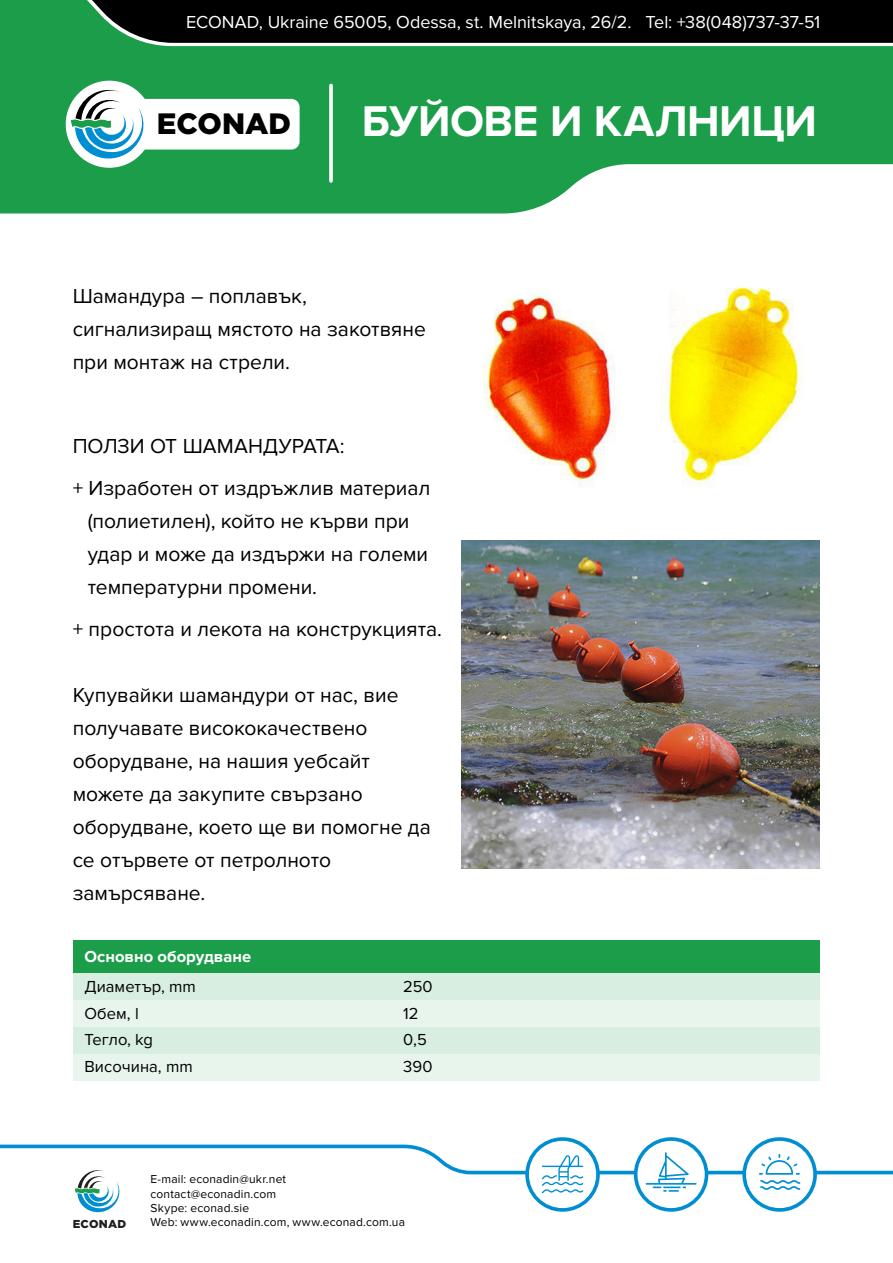
<style>
.page{position:relative;width:893px;height:1263px;background:#fff}
.page>*{position:absolute;margin:0;border:0;box-sizing:border-box;transform-origin:0 0}
.t1{font:700 44.55px "Proxima Nova";letter-spacing:-.01em;color:#fff}
.t2{font:900 29.4px "Gotham Pro";color:#000}
.t3{font:21px/33px "Proxima Nova";color:#000}
.t4{font:18px "Proxima Nova";letter-spacing:-.005em;color:#fff}
.t5{font:16.5px "Proxima Nova";letter-spacing:.005em;color:#000}
.t6{font:700 16.5px "Proxima Nova";color:#fff}
.t7{font:12px/14.4px "Proxima Nova";letter-spacing:.015em;color:#000}
.t8{font:900 11.55px "Gotham Pro";letter-spacing:.025em;color:#231f20}
</style>
<div class="page">
<svg style="left:0;top:0;width:893px;height:213px;background:#2e894e"></svg>
<svg style="left:0;top:1144px;width:893px;height:46px"></svg>
<svg style="left:525px;top:1137px;width:75px;height:75px"></svg>
<svg style="left:634px;top:1137px;width:74px;height:75px"></svg>
<svg style="left:742px;top:1137px;width:75px;height:75px"></svg>
<img style="left:483px;top:287px;width:321px;height:200px">
<svg style="left:75px;top:1167px;width:48px;height:46px"></svg>
<div style="left:66px;top:81px;width:87px;height:87px;background:#fff;border-radius:50%"></div>
<svg style="left:71px;top:85px;width:229px;height:76px"></svg>
<svg style="left:329px;top:85px;width:4px;height:96px"></svg>
<div style="left:73px;top:1000px;width:746px;height:27px;background:#e8f5ed"></div>
<div style="left:73px;top:1054px;width:746px;height:27px;background:#e8f5ed"></div>
<div style="left:73px;top:1027px;width:746px;height:27px;background:#d8eee0"></div>
<div style="left:73px;top:973px;width:746px;height:27px;background:#d8eee0"></div>
<div style="left:73px;top:940px;width:746px;height:33px;background:#1b9d49"></div>
<img style="left:462px;top:540px;width:357px;height:328px">
<p class="t4" style="left:186px;top:11px;width:636px">ECONAD, Ukraine 65005, Odessa, st. Melnitskaya, 26/2. Tel: +38(048)737-37-51</p>
<h2 class="t2" style="left:157px;top:107px;width:136px">ECONAD</h2>
<h1 class="t1" style="left:362px;top:96px;width:456px">БУЙОВЕ И КАЛНИЦИ</h1>
<p class="t3" style="left:73px;top:280px;width:355px">Шамандура – поплавък, сигнализиращ мястото на закотвяне при монтаж на стрели.</p>
<p class="t3" style="left:73px;top:425px;width:359px;line-height:42px">ПОЛЗИ ОТ ШАМАНДУРАТА:<br>+ Изработен от издръжлив материал</p>
<p class="t3" style="left:88px;top:505px;width:342px">(полиетилен), който не кърви при удар и може да издържи на големи температурни промени.</p>
<p class="t3" style="left:73px;top:612px;width:371px">+ простота и лекота на конструкцията.</p>
<p class="t3" style="left:73px;top:679px;width:360px">Купувайки шамандури от нас, вие получавате висококачествено оборудване, на нашия уебсайт можете да закупите свързано оборудване, което ще ви помогне да се отървете от петролното замърсяване.</p>
<p class="t6" style="left:85px;top:947px;width:168px">Основно оборудване</p>
<p class="t5" style="left:85px;top:976px;width:113px">Диаметър, mm</p>
<p class="t5" style="left:403px;top:976px;width:31px">250</p>
<p class="t5" style="left:85px;top:1003px;width:56px">Обем, l</p>
<p class="t5" style="left:403px;top:1003px;width:17px">12</p>
<p class="t5" style="left:85px;top:1030px;width:70px">Тегло, kg</p>
<p class="t5" style="left:403px;top:1030px;width:25px">0,5</p>
<p class="t5" style="left:85px;top:1057px;width:110px">Височина, mm</p>
<p class="t5" style="left:403px;top:1057px;width:31px">390</p>
<p class="t7" style="left:150px;top:1172px;width:137px">E-mail: econadin@ukr.net contact@econadin.com<br>Skype: econad.sie</p>
<p class="t8" style="left:73px;top:1217px;width:55px">ECONAD</p>
<p class="t7" style="left:150px;top:1215px;width:256px">Web: www.econadin.com, www.econad.com.ua</p>
</div>
